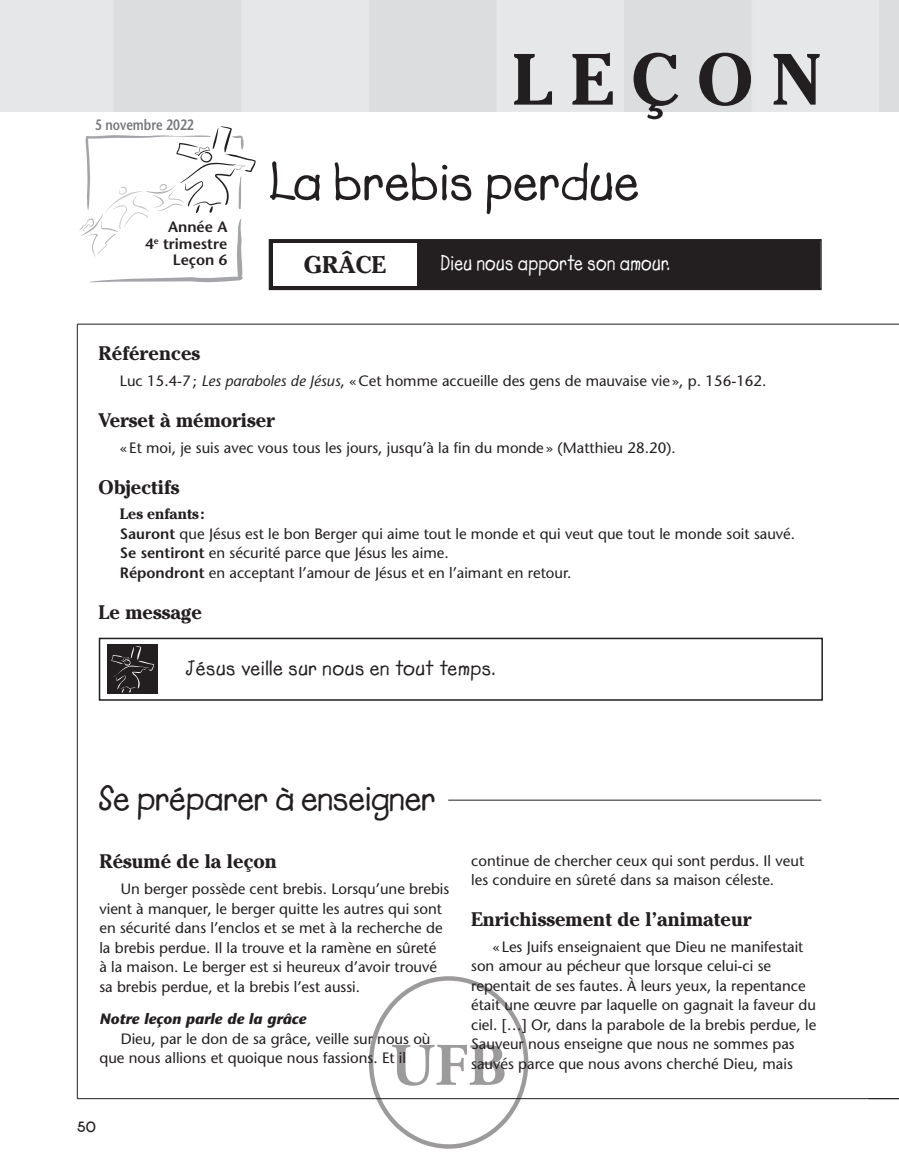
<style>
.page{position:relative;width:899px;height:1176px;background:#fff}
.page>*{position:absolute;margin:0;border:0;box-sizing:border-box;transform-origin:0 0}
.t1{font:700 72px "Cheltenham";letter-spacing:.25em;color:#231f20}
.t2{font:700 60.3px "Adobe Garamond Pro";color:#231f20}
.t3{font:54px "Lemonade ICG Bold";color:#231f20}
.t4{font:36px "Lemonade ICG Bold";letter-spacing:-.015em;color:#231f20}
.t5{font:700 24px "Cheltenham";color:#231f20}
.t6{font:21.6px "Lemonade ICG Bold";letter-spacing:.015em;color:#fff;scale:.87 1}
.t7{font:21px "Lemonade ICG Bold";letter-spacing:.025em;color:#231f20}
.t8{font:700 19.5px "Cheltenham";color:#231f20}
.t9{font:15px/19.5px "Stone Sans";color:#231f20}
.t10{font:italic 700 15px "Stone Sans";color:#231f20}
.t11{font:600 15px/16.5px "Stone Sans";color:#231f20;text-align:right}
.t12{font:600 15px "Stone Sans";color:#76787b;scale:.8 1}
.t13{font:700 15px "Cheltenham";color:#231f20}
.t14{font:700 15px "New Garden";color:#231f20}
.s1{font-style:italic}
.s2{font-weight:600}
</style>
<div class="page">
<hr style="left:77px;top:324px;width:822px;height:1px;background:#231f20">
<hr style="left:77px;top:324px;width:1px;height:774px;background:#231f20">
<hr style="left:448px;top:799px;width:373px;height:1px;background:#231f20">
<svg style="left:79px;top:126px;width:177px;height:156px"></svg>
<hr style="left:77px;top:1097px;width:822px;height:1px;background:#231f20">
<div style="left:99px;top:637px;width:724px;height:63px;border:2px solid #231f20"></div>
<div style="left:108px;top:644px;width:50px;height:49px;background:#231f20"></div>
<img style="left:111px;top:646px;width:43px;height:46px">
<div style="left:270px;top:240px;width:550px;height:48px;background:#231f20"></div>
<div style="left:269px;top:239px;width:552px;height:51px;border:2px solid #231f20"></div>
<div style="left:273px;top:243px;width:144px;height:43px;background:#fff"></div>
<div style="left:369px;top:975px;width:159px;height:173px;border:4px solid #231f20;border-radius:50%"></div>
<p class="t12" style="left:95px;top:116px;width:125px">5 novembre 2022</p>
<p class="t11" style="left:145px;top:218px;width:84px">Année A<br>4<sup>e</sup> trimestre<br>Leçon 6</p>
<h1 class="t1" style="left:512px;top:34px;width:311px">LEÇON</h1>
<h3 class="t3" style="left:269px;top:149px;width:372px">La brebis perdue</h3>
<h3 class="t5" style="left:304px;top:250px;width:84px">GRÂCE</h3>
<h3 class="t6" style="left:440px;top:250px;width:265px">Dieu nous apporte son amour.</h3>
<h3 class="t8" style="left:99px;top:341px;width:103px">Références</h3>
<p class="t9" style="left:120px;top:371px;width:648px">Luc 15.4-7 ; <span class="s1">Les paraboles de Jésus</span>, « Cet homme accueille des gens de mauvaise vie », p. 156-162.</p>
<h3 class="t8" style="left:99px;top:407px;width:178px">Verset à mémoriser</h3>
<p class="t9" style="left:120px;top:437px;width:557px">« Et moi, je suis avec vous tous les jours, jusqu’à la fin du monde » (Matthieu 28.20).</p>
<h3 class="t8" style="left:99px;top:474px;width:82px">Objectifs</h3>
<p class="t13" style="left:120px;top:504px;width:86px">Les enfants :</p>
<p class="t9" style="left:120px;top:524px;width:677px"><span class="s2">Sauront</span> que Jésus est le bon Berger qui aime tout le monde et qui veut que tout le monde soit sauvé.<br><span class="s2">Se sentiront</span> en sécurité parce que Jésus les aime.<br><span class="s2">Répondront</span> en acceptant l’amour de Jésus et en l’aimant en retour.</p>
<h3 class="t8" style="left:99px;top:599px;width:105px">Le message</h3>
<h3 class="t7" style="left:185px;top:655px;width:311px">Jésus veille sur nous en tout temps.</h3>
<h3 class="t4" style="left:99px;top:776px;width:339px">Se préparer à enseigner</h3>
<h3 class="t8" style="left:99px;top:849px;width:179px">Résumé de la leçon</h3>
<p class="t9" style="left:99px;top:879px;width:351px;text-indent:21px">Un berger possède cent brebis. Lorsqu’une brebis vient à manquer, le berger quitte les autres qui sont en sécurité dans l’enclos et se met à la recherche de la brebis perdue. Il la trouve et la ramène en sûreté<br>à la maison. Le berger est si heureux d’avoir trouvé sa brebis perdue, et la brebis l’est aussi.</p>
<p class="t10" style="left:99px;top:1009px;width:208px">Notre leçon parle de la grâce</p>
<p class="t9" style="left:99px;top:1028px;width:332px;text-indent:21px">Dieu, par le don de sa grâce, veille sur nous où que nous allions et quoique nous fassions. Et il</p>
<p class="t9" style="left:471px;top:850px;width:334px">continue de chercher ceux qui sont perdus. Il veut les conduire en sûreté dans sa maison céleste.</p>
<h3 class="t8" style="left:471px;top:906px;width:282px">Enrichissement de l’animateur</h3>
<p class="t9" style="left:471px;top:936px;width:347px;text-indent:21px">« Les Juifs enseignaient que Dieu ne manifestait son amour au pécheur que lorsque celui-ci se repentait de ses fautes. À leurs yeux, la repentance était une œuvre par laquelle on gagnait la faveur du ciel. […] Or, dans la parabole de la brebis perdue, le Sauveur nous enseigne que nous ne sommes pas sauvés parce que nous avons cherché Dieu, mais</p>
<h2 class="t2" style="left:390px;top:1030px;width:117px">UFB</h2>
<p class="t14" style="left:77px;top:1117px;width:20px">50</p>
</div>
